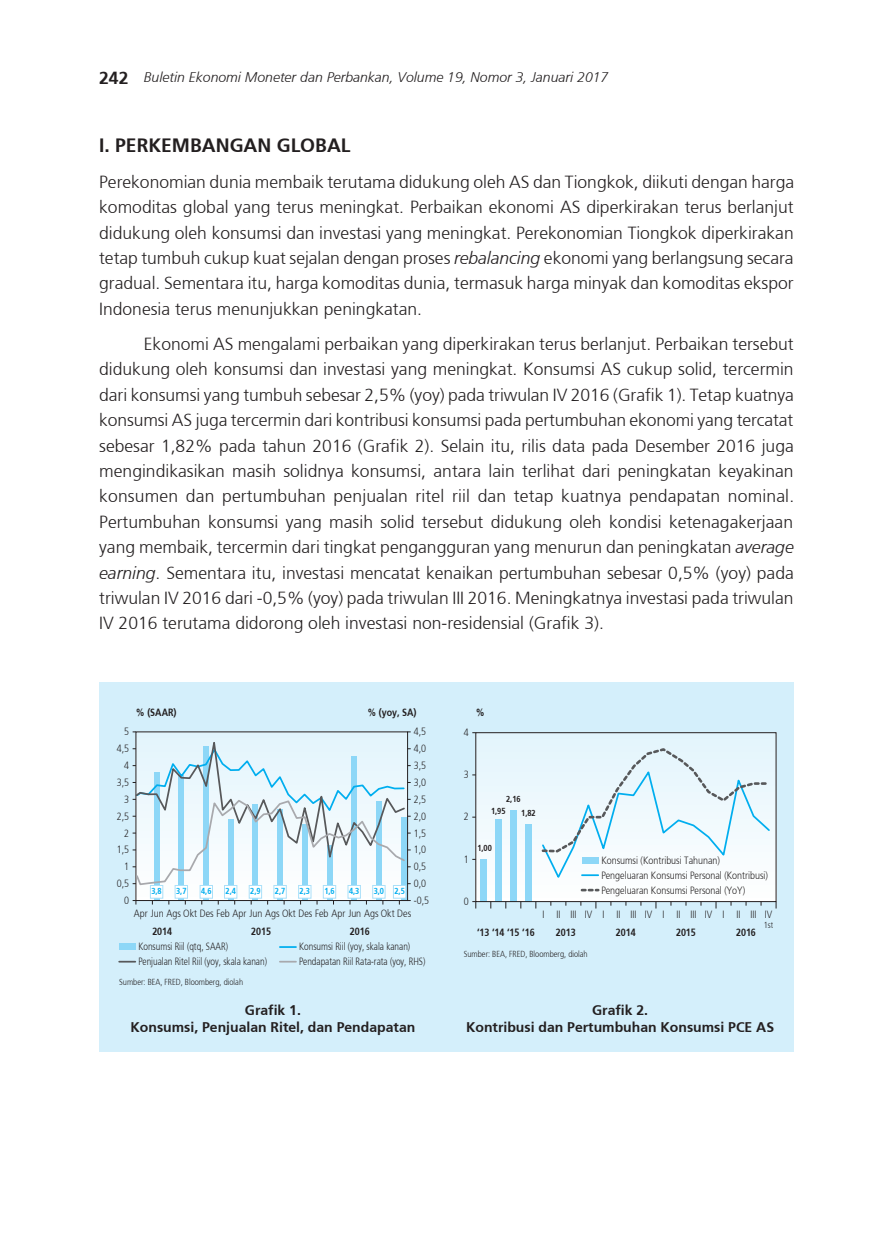
<style>
.page{position:relative;width:893px;height:1241px;background:#fff}
.page>*{position:absolute;margin:0;border:0;box-sizing:border-box;transform-origin:0 0}
.t1{font:700 19.25px "Frutiger";color:#231f20}
.t2{font:300 17.5px/25.4px "Frutiger";color:#231f20;text-align:justify}
.t3{font:700 14px/17.5px "Frutiger";color:#231f20;text-align:center}
.t4{font:italic 300 14px "Frutiger";color:#231f20}
.t5{font:300 10.5px/14.7px "Frutiger";color:#231f20;scale:.85 1}
.t6{font:300 10.5px "Frutiger";color:#231f20;scale:.79 1}
.t7{font:700 10.5px "Frutiger";color:#231f20;scale:.85 1}
.t8{font:300 8.75px "Frutiger";color:#231f20;scale:.85 1}
.t9{font:700 8.75px "Frutiger";color:#00aeef;scale:.85 1}
.t10{font:700 8.75px "Frutiger";color:#231f20;scale:.85 1}
.s1{font-weight:700;font-style:normal;font-size:17.5px}
.s2{font-style:italic}
</style>
<div class="page">
<div style="left:100px;top:681px;width:694px;height:370px;background:#d4effb"></div>
<svg style="left:137px;top:886px;width:256px;height:12px"></svg>
<svg style="left:280px;top:946px;width:16px;height:1px"></svg>
<svg style="left:119px;top:960px;width:16px;height:2px"></svg>
<svg style="left:280px;top:960px;width:16px;height:2px"></svg>
<div style="left:119px;top:943px;width:16px;height:6px;background:#8dd7f7"></div>
<svg style="left:133px;top:731px;width:278px;height:155px;background:#d4e9f1"></svg>
<div style="left:150px;top:885px;width:13px;height:13px;background:#fff"></div>
<div style="left:150px;top:884px;width:13px;height:14px;border:1px solid #aae0f9"></div>
<div style="left:175px;top:885px;width:12px;height:13px;background:#fff"></div>
<div style="left:175px;top:884px;width:13px;height:14px;border:1px solid #aae0f9"></div>
<div style="left:200px;top:885px;width:12px;height:13px;background:#fff"></div>
<div style="left:200px;top:884px;width:13px;height:14px;border:1px solid #aae0f9"></div>
<div style="left:224px;top:885px;width:13px;height:13px;background:#fff"></div>
<div style="left:224px;top:884px;width:13px;height:14px;border:1px solid #aae0f9"></div>
<div style="left:249px;top:885px;width:13px;height:13px;background:#fff"></div>
<div style="left:249px;top:884px;width:13px;height:14px;border:1px solid #aae0f9"></div>
<div style="left:274px;top:885px;width:12px;height:13px;background:#fff"></div>
<div style="left:273px;top:884px;width:14px;height:14px;border:1px solid #aae0f9"></div>
<div style="left:299px;top:885px;width:12px;height:13px;background:#fff"></div>
<div style="left:298px;top:884px;width:13px;height:14px;border:1px solid #aae0f9"></div>
<div style="left:323px;top:885px;width:13px;height:13px;background:#fff"></div>
<div style="left:323px;top:884px;width:13px;height:14px;border:1px solid #aae0f9"></div>
<div style="left:348px;top:885px;width:12px;height:13px;background:#fff"></div>
<div style="left:348px;top:884px;width:13px;height:14px;border:1px solid #aae0f9"></div>
<div style="left:373px;top:885px;width:12px;height:13px;background:#fff"></div>
<div style="left:372px;top:884px;width:14px;height:14px;border:1px solid #aae0f9"></div>
<div style="left:393px;top:885px;width:13px;height:13px;background:#fff"></div>
<div style="left:393px;top:884px;width:13px;height:14px;border:1px solid #aae0f9"></div>
<div style="left:476px;top:732px;width:300px;height:169px;background:linear-gradient(to bottom,#e3f5fc,#f7fcfe)"></div>
<div style="left:480px;top:859px;width:6px;height:42px;background:#8dd7f7"></div>
<div style="left:495px;top:819px;width:6px;height:82px;background:#8dd7f7"></div>
<div style="left:510px;top:810px;width:6px;height:91px;background:#8dd7f7"></div>
<div style="left:525px;top:824px;width:6px;height:77px;background:#8dd7f7"></div>
<div style="left:475px;top:732px;width:301px;height:169px;border:1px solid #231f20"></div>
<svg style="left:472px;top:901px;width:4px;height:7px"></svg>
<svg style="left:582px;top:888px;width:16px;height:3px"></svg>
<svg style="left:540px;top:746px;width:231px;height:134px;background:#e4f3f9"></svg>
<p class="t4" style="left:99px;top:70px;width:511px"><span class="s1">242</span> Buletin Ekonomi Moneter dan Perbankan, Volume 19, Nomor 3, Januari 2017</p>
<p class="t1" style="left:99px;top:134px;width:253px">I. PERKEMBANGAN GLOBAL</p>
<p class="t2" style="left:99px;top:169px;width:696px">Perekonomian dunia membaik terutama didukung oleh AS dan Tiongkok, diikuti dengan harga komoditas global yang terus meningkat. Perbaikan ekonomi AS diperkirakan terus berlanjut didukung oleh konsumsi dan investasi yang meningkat. Perekonomian Tiongkok diperkirakan tetap tumbuh cukup kuat sejalan dengan proses <span class="s2">rebalancing</span> ekonomi yang berlangsung secara gradual. Sementara itu, harga komoditas dunia, termasuk harga minyak dan komoditas ekspor Indonesia terus menunjukkan peningkatan.</p>
<p class="t2" style="left:99px;top:331px;width:696px;text-indent:45px">Ekonomi AS mengalami perbaikan yang diperkirakan terus berlanjut. Perbaikan tersebut didukung oleh konsumsi dan investasi yang meningkat. Konsumsi AS cukup solid, tercermin dari konsumsi yang tumbuh sebesar 2,5% (yoy) pada triwulan IV 2016 (Grafik 1). Tetap kuatnya konsumsi AS juga tercermin dari kontribusi konsumsi pada pertumbuhan ekonomi yang tercatat sebesar 1,82% pada tahun 2016 (Grafik 2). Selain itu, rilis data pada Desember 2016 juga mengindikasikan masih solidnya konsumsi, antara lain terlihat dari peningkatan keyakinan konsumen dan pertumbuhan penjualan ritel riil dan tetap kuatnya pendapatan nominal.<br>Pertumbuhan konsumsi yang masih solid tersebut didukung oleh kondisi ketenagakerjaan yang membaik, tercermin dari tingkat pengangguran yang menurun dan peningkatan <span class="s2">average earning</span>. Sementara itu, investasi mencatat kenaikan pertumbuhan sebesar 0,5% (yoy) pada triwulan IV 2016 dari -0,5% (yoy) pada triwulan III 2016. Meningkatnya investasi pada triwulan IV 2016 terutama didorong oleh investasi non-residensial (Grafik 3).</p>
<p class="t5" style="left:124px;top:724px;width:7px">5</p>
<p class="t5" style="left:117px;top:741px;width:16px">4,5</p>
<p class="t7" style="left:136px;top:705px;width:49px">% (SAAR)</p>
<p class="t7" style="left:367px;top:705px;width:59px">% (yoy, SA)</p>
<p class="t5" style="left:414px;top:724px;width:16px">4,5</p>
<p class="t5" style="left:414px;top:741px;width:16px">4,0</p>
<p class="t5" style="left:124px;top:758px;width:7px">4</p>
<p class="t5" style="left:414px;top:758px;width:16px">3,5</p>
<p class="t5" style="left:117px;top:775px;width:16px">3,5</p>
<p class="t5" style="left:414px;top:775px;width:16px">3,0</p>
<p class="t5" style="left:124px;top:792px;width:7px">3</p>
<p class="t5" style="left:414px;top:792px;width:16px">2,5</p>
<p class="t5" style="left:117px;top:808px;width:16px">2,5</p>
<p class="t5" style="left:414px;top:808px;width:16px">2,0</p>
<p class="t5" style="left:124px;top:825px;width:7px">2</p>
<p class="t5" style="left:414px;top:825px;width:16px">1,5</p>
<p class="t5" style="left:117px;top:842px;width:16px">1,5</p>
<p class="t5" style="left:414px;top:842px;width:16px">1,0</p>
<p class="t5" style="left:124px;top:859px;width:7px">1</p>
<p class="t5" style="left:414px;top:859px;width:16px">0,5</p>
<p class="t5" style="left:117px;top:876px;width:16px">0,5</p>
<p class="t5" style="left:124px;top:893px;width:7px">0</p>
<p class="t9" style="left:151px;top:886px;width:14px">3,8</p>
<p class="t9" style="left:176px;top:886px;width:14px">3,7</p>
<p class="t9" style="left:201px;top:886px;width:14px">4,6</p>
<p class="t9" style="left:226px;top:886px;width:14px">2,4</p>
<p class="t9" style="left:250px;top:886px;width:14px">2,9</p>
<p class="t9" style="left:275px;top:886px;width:14px">2,7</p>
<p class="t9" style="left:300px;top:886px;width:14px">2,3</p>
<p class="t9" style="left:324px;top:886px;width:14px">1,6</p>
<p class="t9" style="left:349px;top:886px;width:14px">4,3</p>
<p class="t9" style="left:374px;top:886px;width:38px">3,0 2,5</p>
<p class="t5" style="left:414px;top:876px;width:16px">0,0</p>
<p class="t5" style="left:414px;top:893px;width:20px">-0,5</p>
<p class="t5" style="left:134px;top:905px;width:328px">Apr Jun Ags Okt Des Feb Apr Jun Ags Okt Des Feb Apr Jun Ags Okt Des</p>
<p class="t6" style="left:138px;top:940px;width:115px">Konsumsi Riil (qtq, SAAR)</p>
<p class="t6" style="left:299px;top:940px;width:142px">Konsumsi Riil (yoy, skala kanan)</p>
<p class="t6" style="left:138px;top:955px;width:164px">Penjualan Ritel Riil (yoy, skala kanan)</p>
<p class="t6" style="left:299px;top:955px;width:161px">Pendapatan Riil Rata-rata (yoy, RHS)</p>
<p class="t7" style="left:152px;top:925px;width:25px">2014</p>
<p class="t7" style="left:251px;top:925px;width:25px">2015</p>
<p class="t7" style="left:350px;top:925px;width:25px">2016</p>
<p class="t8" style="left:119px;top:976px;width:147px">Sumber: BEA, FRED, Bloomberg, diolah</p>
<p class="t5" style="left:464px;top:725px;width:7px">4</p>
<p class="t7" style="left:476px;top:705px;width:12px">%</p>
<p class="t5" style="left:464px;top:767px;width:7px">3</p>
<p class="t5" style="left:464px;top:809px;width:7px">2</p>
<p class="t10" style="left:506px;top:794px;width:19px">2,16</p>
<p class="t10" style="left:491px;top:805px;width:19px">1,95</p>
<p class="t10" style="left:521px;top:808px;width:19px">1,82</p>
<p class="t5" style="left:464px;top:852px;width:7px">1</p>
<p class="t5" style="left:464px;top:894px;width:7px">0</p>
<p class="t10" style="left:477px;top:842px;width:19px">1,00</p>
<p class="t5" style="left:601px;top:853px;width:198px">Konsumsi (Kontribusi Tahunan)<br>Pengeluaran Konsumsi Personal (Kontribusi)<br>Pengeluaran Konsumsi Personal (YoY)</p>
<p class="t5" style="left:542px;top:907px;width:272px">I II III IV I II III IV I II III IV I II III IV</p>
<p class="t7" style="left:477px;top:926px;width:69px">‘13 ‘14 ‘15 ‘16</p>
<p class="t7" style="left:556px;top:926px;width:25px">2013</p>
<p class="t7" style="left:616px;top:926px;width:25px">2014</p>
<p class="t7" style="left:676px;top:926px;width:25px">2015</p>
<p class="t7" style="left:736px;top:926px;width:25px">2016</p>
<p class="t8" style="left:764px;top:919px;width:13px">1st</p>
<p class="t8" style="left:464px;top:948px;width:147px">Sumber: BEA, FRED, Bloomberg, diolah</p>
<p class="t3" style="left:131px;top:1000px;width:286px">Grafik 1.<br>Konsumsi, Penjualan Ritel, dan Pendapatan</p>
<p class="t3" style="left:466px;top:1000px;width:310px">Grafik 2.<br>Kontribusi dan Pertumbuhan Konsumsi PCE AS</p>
</div>
